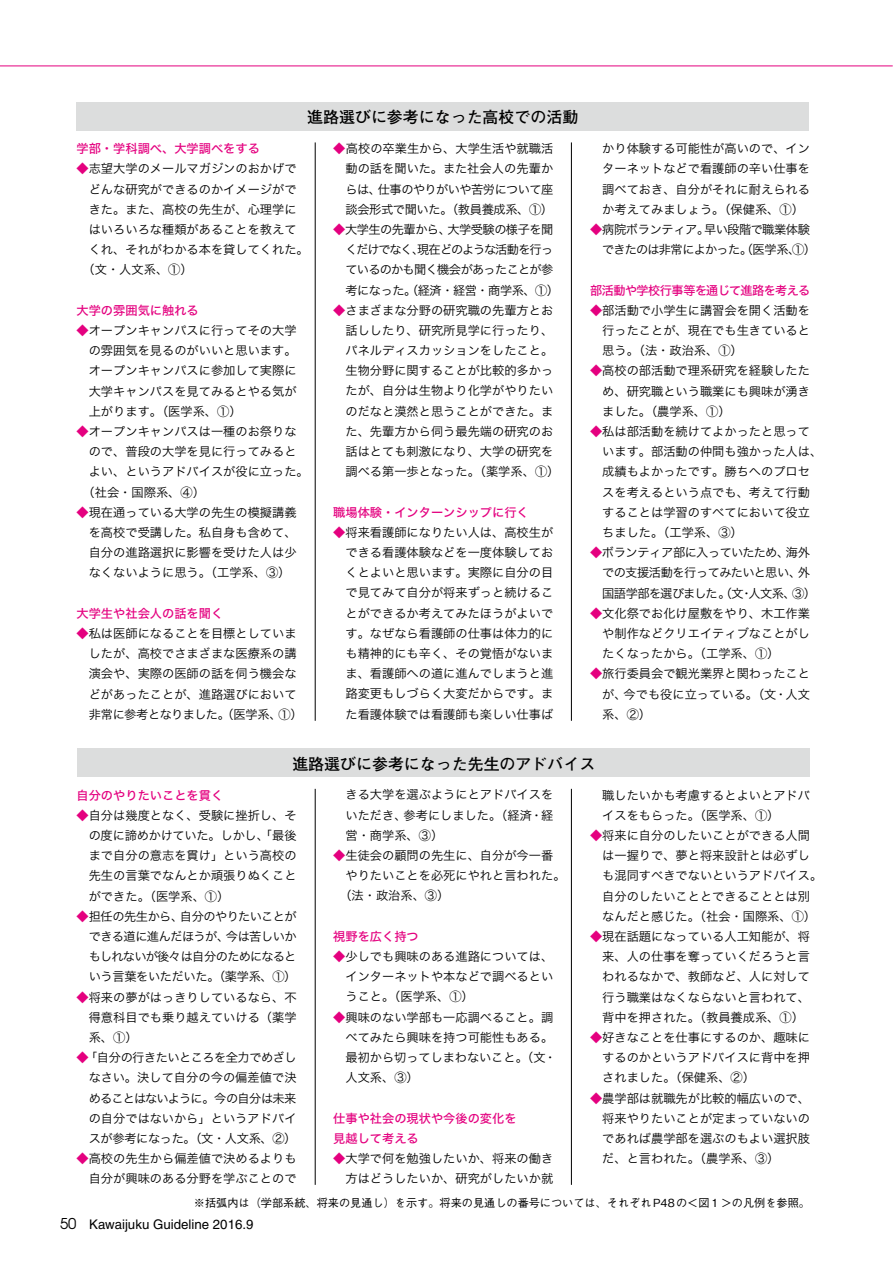
<style>
.page{position:relative;width:893px;height:1263px;background:#fff}
.page>*{position:absolute;margin:0;border:0;box-sizing:border-box;transform-origin:0 0}
.t1{font:700 15.9px "Futo Go B101 Pro";color:#000}
.t2{font:13.35px "Helvetica";color:#000}
.t3{font:12.15px/20.2px "Hira Kaku Std W3";color:#000;text-align:justify}
.t4{font:12.15px/20.2px "Hira Kaku Std W5";color:#e4007f}
.t5{font:12.15px/20.2px "Hira Kaku Std W3";letter-spacing:-.05em;color:#000}
.t6{font:12.15px/20.2px "Hira Kaku Std W3";letter-spacing:-.04em;color:#000}
.t7{font:12.15px/20.2px "Hira Kaku Std W3";letter-spacing:-.03em;color:#000}
.t8{font:12.15px "Hira Kaku Std W5";letter-spacing:-.03em;color:#e4007f}
.t9{font:500 11.1px "Gothic BBB Pro";color:#000}
.s1{color:#e4007f}
.s2{font-family:"Avant Garde";font-size:14.85px}
</style>
<div class="page">
<hr style="left:315px;top:789px;width:1px;height:396px;background:#000">
<hr style="left:315px;top:142px;width:1px;height:579px;background:#000">
<hr style="left:571px;top:789px;width:1px;height:396px;background:#000">
<hr style="left:571px;top:142px;width:1px;height:579px;background:#000">
<hr style="left:0;top:66px;width:893px;height:1px;background:#e4007f">
<div style="left:78px;top:748px;width:732px;height:29px;background:#dcdddd"></div>
<div style="left:77px;top:103px;width:732px;height:28px;background:#dcdddd"></div>
<h1 class="t1" style="left:307px;top:104px;width:273px">進路選びに参考になった高校での活動</h1>
<p class="t4" style="left:77px;top:139px;width:185px">学部・学科調べ、大学調べをする</p>
<p class="t3" style="left:77px;top:159px;width:222px"><span class="s1">◆</span>志望大学のメールマガジンのおかげで</p>
<p class="t3" style="left:89px;top:179px;width:209px">どんな研究ができるのかイメージがで</p>
<p class="t3" style="left:89px;top:199px;width:209px">きた。また、高校の先生が、心理学に</p>
<p class="t3" style="left:89px;top:219px;width:209px">はいろいろな種類があることを教えて</p>
<p class="t3" style="left:89px;top:239px;width:222px">くれ、それがわかる本を貸してくれた。</p>
<p class="t3" style="left:83px;top:260px;width:112px">（文・人文系、①）</p>
<p class="t4" style="left:77px;top:300px;width:124px">大学の雰囲気に触れる</p>
<p class="t3" style="left:89px;top:320px;width:209px;text-indent:-12px"><span class="s1">◆</span>オープンキャンパスに行ってその大学の雰囲気を見るのがいいと思います。オープンキャンパスに参加して実際に大学キャンパスを見てみるとやる気が上がります。（医学系、①）</p>
<p class="t3" style="left:77px;top:421px;width:222px"><span class="s1">◆</span>オープンキャンパスは一種のお祭りな</p>
<p class="t3" style="left:89px;top:441px;width:209px">ので、普段の大学を見に行ってみると</p>
<p class="t3" style="left:89px;top:461px;width:222px">よい、というアドバイスが役に立った。</p>
<p class="t3" style="left:83px;top:482px;width:124px">（社会・国際系、④）</p>
<p class="t3" style="left:89px;top:502px;width:209px;text-indent:-12px"><span class="s1">◆</span>現在通っている大学の先生の模擬講義を高校で受講した。私自身も含めて、自分の進路選択に影響を受けた人は少なくないように思う。（工学系、③）</p>
<p class="t4" style="left:77px;top:603px;width:148px">大学生や社会人の話を聞く</p>
<p class="t3" style="left:89px;top:623px;width:215px;text-align:left;text-indent:-12px"><span class="s1">◆</span>私は医師になることを目標としていましたが、高校でさまざまな医療系の講演会や、実際の医師の話を伺う機会などがあったことが、進路選びにおいて非常に参考となりました。（医学系、①）</p>
<p class="t3" style="left:345px;top:138px;width:209px;text-indent:-12px"><span class="s1">◆</span>高校の卒業生から、大学生活や就職活動の話を聞いた。また社会人の先輩からは、仕事のやりがいや苦労について座談会形式で聞いた。（教員養成系、①）</p>
<p class="t5" style="left:345px;top:219px;width:215px;text-indent:-12px"><span class="s1">◆</span>大学生の先輩から、大学受験の様子を聞くだけでなく、現在どのような活動を行っているのかも聞く機会があったことが参考になった。（経済・経営・商学系、①）</p>
<p class="t3" style="left:345px;top:300px;width:215px;text-align:left;text-indent:-12px"><span class="s1">◆</span>さまざまな分野の研究職の先輩方とお話ししたり、研究所見学に行ったり、パネルディスカッションをしたこと。生物分野に関することが比較的多かったが、自分は生物より化学がやりたいのだなと漠然と思うことができた。また、先輩方から伺う最先端の研究のお話はとても刺激になり、大学の研究を調べる第一歩となった。（薬学系、①）</p>
<p class="t4" style="left:333px;top:502px;width:197px">職場体験・インターンシップに行く</p>
<p class="t3" style="left:345px;top:522px;width:209px;text-indent:-12px"><span class="s1">◆</span>将来看護師になりたい人は、高校生ができる看護体験などを一度体験しておくとよいと思います。実際に自分の目で見てみて自分が将来ずっと続けることができるか考えてみたほうがよいです。なぜなら看護師の仕事は体力的にも精神的にも辛く、その覚悟がないまま、看護師への道に進んでしまうと進路変更もしづらく大変だからです。また看護体験では看護師も楽しい仕事ば</p>
<p class="t3" style="left:602px;top:138px;width:209px">かり体験する可能性が高いので、インターネットなどで看護師の辛い仕事を調べておき、自分がそれに耐えられるか考えてみましょう。（保健系、①）</p>
<p class="t7" style="left:602px;top:219px;width:215px;text-indent:-12px"><span class="s1">◆</span>病院ボランティア。早い段階で職業体験できたのは非常によかった。（医学系、①）</p>
<p class="t8" style="left:590px;top:281px;width:222px">部活動や学校行事等を通じて進路を考える</p>
<p class="t3" style="left:602px;top:300px;width:209px;text-indent:-12px"><span class="s1">◆</span>部活動で小学生に講習会を開く活動を行ったことが、現在でも生きていると思う。（法・政治系、①）</p>
<p class="t3" style="left:602px;top:361px;width:209px;text-indent:-12px"><span class="s1">◆</span>高校の部活動で理系研究を経験したため、研究職という職業にも興味が湧きました。（農学系、①）</p>
<p class="t3" style="left:602px;top:421px;width:222px;text-align:left;text-indent:-12px"><span class="s1">◆</span>私は部活動を続けてよかったと思っています。部活動の仲間も強かった人は、成績もよかったです。勝ちへのプロセスを考えるという点でも、考えて行動することは学習のすべてにおいて役立ちました。（工学系、③）</p>
<p class="t6" style="left:602px;top:542px;width:215px;text-indent:-12px"><span class="s1">◆</span>ボランティア部に入っていたため、海外での支援活動を行ってみたいと思い、外国語学部を選びました。（文・人文系、③）</p>
<p class="t3" style="left:602px;top:603px;width:209px;text-indent:-12px"><span class="s1">◆</span>文化祭でお化け屋敷をやり、木工作業や制作などクリエイティブなことがしたくなったから。（工学系、①）</p>
<p class="t3" style="left:602px;top:663px;width:209px;text-indent:-12px"><span class="s1">◆</span>旅行委員会で観光業界と関わったことが、今でも役に立っている。（文・人文系、②）</p>
<h1 class="t1" style="left:292px;top:751px;width:304px">進路選びに参考になった先生のアドバイス</h1>
<p class="t4" style="left:77px;top:785px;width:148px">自分のやりたいことを貫く</p>
<p class="t3" style="left:89px;top:805px;width:209px;text-indent:-12px"><span class="s1">◆</span>自分は幾度となく、受験に挫折し、その度に諦めかけていた。しかし、「最後まで自分の意志を貫け」という高校の先生の言葉でなんとか頑張りぬくことができた。（医学系、①）</p>
<p class="t3" style="left:89px;top:906px;width:209px;text-indent:-12px"><span class="s1">◆</span>担任の先生から、自分のやりたいことができる道に進んだほうが、今は苦しいかもしれないが後々は自分のためになるという言葉をいただいた。（薬学系、①）</p>
<p class="t3" style="left:89px;top:987px;width:209px;text-indent:-12px"><span class="s1">◆</span>将来の夢がはっきりしているなら、不得意科目でも乗り越えていける（薬学系、①）</p>
<p class="t3" style="left:89px;top:1047px;width:209px;text-indent:-12px"><span class="s1">◆</span>「自分の行きたいところを全力でめざしなさい。決して自分の今の偏差値で決めることはないように。今の自分は未来の自分ではないから」というアドバイスが参考になった。（文・人文系、②）</p>
<p class="t3" style="left:77px;top:1148px;width:222px;text-align:right"><span class="s1">◆</span>高校の先生から偏差値で決めるよりも自分が興味のある分野を学ぶことので</p>
<p class="t3" style="left:345px;top:784px;width:209px">きる大学を選ぶようにとアドバイスをいただき、参考にしました。（経済・経営・商学系、③）</p>
<p class="t3" style="left:333px;top:845px;width:222px"><span class="s1">◆</span>生徒会の顧問の先生に、自分が今一番</p>
<p class="t3" style="left:345px;top:865px;width:222px">やりたいことを必死にやれと言われた。</p>
<p class="t3" style="left:339px;top:885px;width:112px">（法・政治系、③）</p>
<p class="t4" style="left:333px;top:926px;width:87px">視野を広く持つ</p>
<p class="t3" style="left:345px;top:946px;width:209px;text-indent:-12px"><span class="s1">◆</span>少しでも興味のある進路については、インターネットや本などで調べるということ。（医学系、①）</p>
<p class="t3" style="left:345px;top:1007px;width:212px;text-align:left;text-indent:-12px"><span class="s1">◆</span>興味のない学部も一応調べること。調べてみたら興味を持つ可能性もある。最初から切ってしまわないこと。（文・人文系、③）</p>
<p class="t4" style="left:333px;top:1108px;width:185px">仕事や社会の現状や今後の変化を見越して考える</p>
<p class="t3" style="left:333px;top:1148px;width:222px;text-align:right"><span class="s1">◆</span>大学で何を勉強したいか、将来の働き方はどうしたいか、研究がしたいか就</p>
<p class="t3" style="left:602px;top:785px;width:209px">職したいかも考慮するとよいとアドバイスをもらった。（医学系、①）</p>
<p class="t3" style="left:602px;top:825px;width:222px;text-align:left;text-indent:-12px"><span class="s1">◆</span>将来に自分のしたいことができる人間は一握りで、夢と将来設計とは必ずしも混同すべきでないというアドバイス。自分のしたいこととできることとは別なんだと感じた。（社会・国際系、①）</p>
<p class="t3" style="left:602px;top:926px;width:209px;text-indent:-12px"><span class="s1">◆</span>現在話題になっている人工知能が、将来、人の仕事を奪っていくだろうと言われるなかで、教師など、人に対して行う職業はなくならないと言われて、背中を押された。（教員養成系、①）</p>
<p class="t3" style="left:602px;top:1027px;width:209px;text-indent:-12px"><span class="s1">◆</span>好きなことを仕事にするのか、趣味にするのかというアドバイスに背中を押されました。（保健系、②）</p>
<p class="t3" style="left:602px;top:1088px;width:209px;text-indent:-12px"><span class="s1">◆</span>農学部は就職先が比較的幅広いので、将来やりたいことが定まっていないのであれば農学部を選ぶのもよい選択肢だ、と言われた。（農学系、③）</p>
<p class="t9" style="left:194px;top:1194px;width:618px">※括弧内は（学部系統、将来の見通し）を示す。将来の見通しの番号については、それぞれP48の＜図１＞の凡例を参照。</p>
<p class="t2" style="left:60px;top:1216px;width:195px"><span class="s2">50</span> Kawaijuku Guideline 2016.9</p>
</div>
